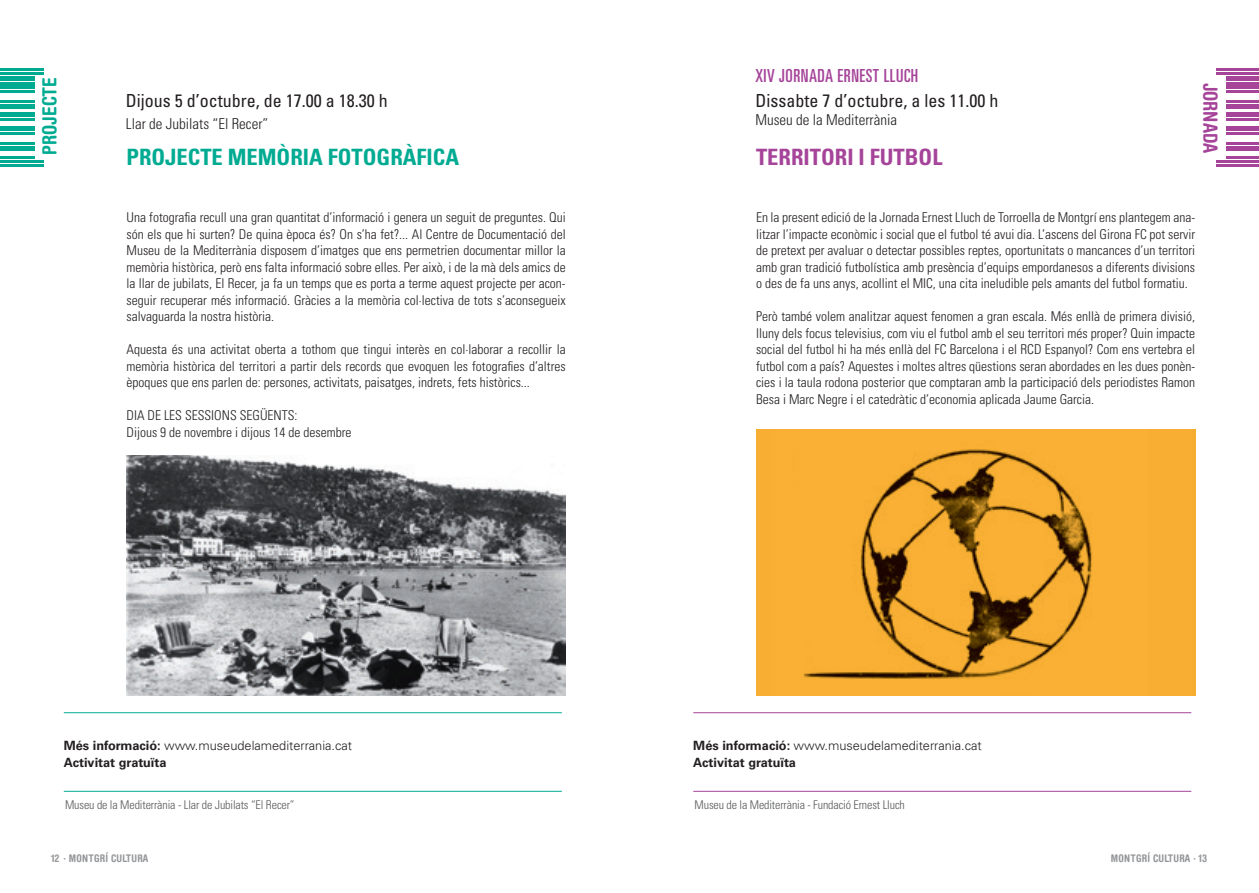
<style>
.page{position:relative;width:1259px;height:893px;background:#fff}
.page>*{position:absolute;margin:0;border:0;box-sizing:border-box;transform-origin:0 0}
.t1{font:700 condensed 22.5px "Univers LT Std";color:#00ab92}
.t2{font:700 condensed 22.5px "Univers LT Std";color:#a54499}
.t3{font:700 condensed 19.5px "Helvetica Rounded LT Std";color:#00ab92}
.t4{font:700 condensed 19.5px "Helvetica Rounded LT Std";color:#a54499}
.t5{font:condensed 18px "Univers LT Std";color:#231f20}
.t6{font:ultra-condensed 18px "Univers LT Std";letter-spacing:.03em;color:#a54499}
.t7{font:300 condensed 15px "Univers LT Std";color:#231f20}
.t8{font:300 condensed 13.5px/16.5px "Univers LT Std";color:#231f20;text-align:justify}
.t9{font:700 12.75px/16.5px "Univers LT Std";color:#231f20}
.t10{font:300 condensed 12px "Univers LT Std";letter-spacing:-.01em;color:#57585a}
.t11{font:700 condensed 10.5px "Helvetica Rounded LT Std";letter-spacing:.02em;color:#939598}
.s1{font-weight:300}
</style>
<div class="page">
<hr style="left:64px;top:791px;width:498px;height:1px;background:#00ab92">
<hr style="left:64px;top:712px;width:498px;height:1px;background:#00ab92">
<img style="left:127px;top:455px;width:439px;height:241px">
<hr style="left:0;top:164px;width:43px;height:2px;background:#00ab92">
<hr style="left:0;top:160px;width:43px;height:2px;background:#00ab92">
<hr style="left:0;top:156px;width:34px;height:2px;background:#00ab92">
<hr style="left:0;top:146px;width:34px;height:4px;background:#00ab92">
<hr style="left:0;top:142px;width:34px;height:2px;background:#00ab92">
<hr style="left:0;top:132px;width:34px;height:2px;background:#00ab92">
<hr style="left:0;top:126px;width:34px;height:4px;background:#00ab92">
<hr style="left:0;top:118px;width:34px;height:2px;background:#00ab92">
<hr style="left:0;top:112px;width:34px;height:4px;background:#00ab92">
<hr style="left:0;top:104px;width:34px;height:4px;background:#00ab92">
<hr style="left:0;top:100px;width:34px;height:2px;background:#00ab92">
<hr style="left:0;top:90px;width:34px;height:2px;background:#00ab92">
<div style="left:0;top:82px;width:34px;height:6px;background:#00ab92"></div>
<hr style="left:0;top:76px;width:34px;height:4px;background:#00ab92">
<hr style="left:0;top:72px;width:43px;height:2px;background:#00ab92">
<hr style="left:0;top:68px;width:43px;height:2px;background:#00ab92">
<hr style="left:1216px;top:164px;width:43px;height:2px;background:#a54499">
<hr style="left:1216px;top:160px;width:43px;height:2px;background:#a54499">
<hr style="left:1226px;top:156px;width:33px;height:2px;background:#a54499">
<hr style="left:1226px;top:146px;width:33px;height:4px;background:#a54499">
<hr style="left:1226px;top:142px;width:33px;height:2px;background:#a54499">
<hr style="left:1226px;top:132px;width:33px;height:2px;background:#a54499">
<hr style="left:1226px;top:126px;width:33px;height:4px;background:#a54499">
<hr style="left:1226px;top:118px;width:33px;height:2px;background:#a54499">
<hr style="left:1226px;top:112px;width:33px;height:4px;background:#a54499">
<hr style="left:1226px;top:104px;width:33px;height:4px;background:#a54499">
<hr style="left:1226px;top:100px;width:33px;height:2px;background:#a54499">
<hr style="left:1226px;top:90px;width:33px;height:2px;background:#a54499">
<div style="left:1226px;top:82px;width:33px;height:6px;background:#a54499"></div>
<hr style="left:1226px;top:76px;width:33px;height:4px;background:#a54499">
<hr style="left:1216px;top:72px;width:43px;height:2px;background:#a54499">
<hr style="left:1216px;top:68px;width:43px;height:2px;background:#a54499">
<hr style="left:693px;top:791px;width:498px;height:1px;background:#a54499">
<hr style="left:693px;top:712px;width:498px;height:1px;background:#a54499">
<img style="left:756px;top:429px;width:439px;height:267px">
<h2 class="t3" style="left:38px;top:155px;width:80px;rotate:-90deg">PROJECTE</h2>
<h3 class="t5" style="left:126px;top:90px;width:263px">Dijous 5 d’octubre, de 17.00 a 18.30 h</h3>
<p class="t7" style="left:126px;top:115px;width:144px">Llar de Jubilats “El Recer”</p>
<h1 class="t1" style="left:126px;top:143px;width:334px">PROJECTE MEMÒRIA FOTOGRÀFICA</h1>
<p class="t8" style="left:126px;top:209px;width:441px">Una fotografia recull una gran quantitat d’informació i genera un seguit de preguntes. Qui són els que hi surten? De quina època és? On s’ha fet?... Al Centre de Documentació del Museu de la Mediterrània disposem d’imatges que ens permetrien documentar millor la memòria històrica, però ens falta informació sobre elles. Per això, i de la mà dels amics de la llar de jubilats, El Recer, ja fa un temps que es porta a terme aquest projecte per acon&shy;seguir recuperar més informació. Gràcies a la memòria col·lectiva de tots s’aconsegueix salvaguarda la nostra història.</p>
<p class="t8" style="left:126px;top:341px;width:441px">Aquesta és una activitat oberta a tothom que tingui interès en col·laborar a recollir la memòria històrica del territori a partir dels records que evoquen les fotografies d’altres èpoques que ens parlen de: persones, activitats, paisatges, indrets, fets històrics...</p>
<p class="t8" style="left:126px;top:407px;width:226px">DIA DE LES SESSIONS SEGÜENTS:<br>Dijous 9 de novembre i dijous 14 de desembre</p>
<p class="t9" style="left:64px;top:737px;width:290px">Més informació: <span class="s1">www.museudelamediterrania.cat<br></span>Activitat gratuïta</p>
<p class="t10" style="left:65px;top:798px;width:231px">Museu de la Mediterrània - Llar de Jubilats “El Recer”</p>
<h3 class="t6" style="left:755px;top:65px;width:164px">XIV JORNADA ERNEST LLUCH</h3>
<h3 class="t5" style="left:755px;top:90px;width:244px">Dissabte 7 d’octubre, a les 11.00 h</h3>
<p class="t7" style="left:755px;top:111px;width:143px">Museu de la Mediterrània</p>
<h1 class="t2" style="left:756px;top:143px;width:188px">TERRITORI I FUTBOL</h1>
<h2 class="t4" style="left:1222px;top:83px;width:72px;rotate:90deg">JORNADA</h2>
<p class="t8" style="left:756px;top:209px;width:441px">En la present edició de la Jornada Ernest Lluch de Torroella de Montgrí ens plantegem ana&shy;litzar l’impacte econòmic i social que el futbol té avui dia. L’ascens del Girona FC pot servir de pretext per avaluar o detectar possibles reptes, oportunitats o mancances d’un territori amb gran tradició futbolística amb presència d’equips empordanesos a diferents divisions o des de fa uns anys, acollint el MIC, una cita ineludible pels amants del futbol formatiu.</p>
<p class="t8" style="left:756px;top:308px;width:441px">Però també volem analitzar aquest fenomen a gran escala. Més enllà de primera divisió, lluny dels focus televisius, com viu el futbol amb el seu territori més proper? Quin impacte social del futbol hi ha més enllà del FC Barcelona i el RCD Espanyol? Com ens vertebra el futbol com a país? Aquestes i moltes altres qüestions seran abordades en les dues ponèn&shy;cies i la taula rodona posterior que comptaran amb la participació dels periodistes Ramon Besa i Marc Negre i el catedràtic d’economia aplicada Jaume Garcia.</p>
<p class="t9" style="left:693px;top:737px;width:290px">Més informació: <span class="s1">www.museudelamediterrania.cat<br></span>Activitat gratuïta</p>
<p class="t10" style="left:694px;top:798px;width:212px">Museu de la Mediterrània - Fundació Ernest Lluch</p>
<p class="t11" style="left:51px;top:852px;width:99px">12 · MONTGRÍ CULTURA</p>
<p class="t11" style="left:1111px;top:852px;width:98px">MONTGRÍ CULTURA · 13</p>
</div>
